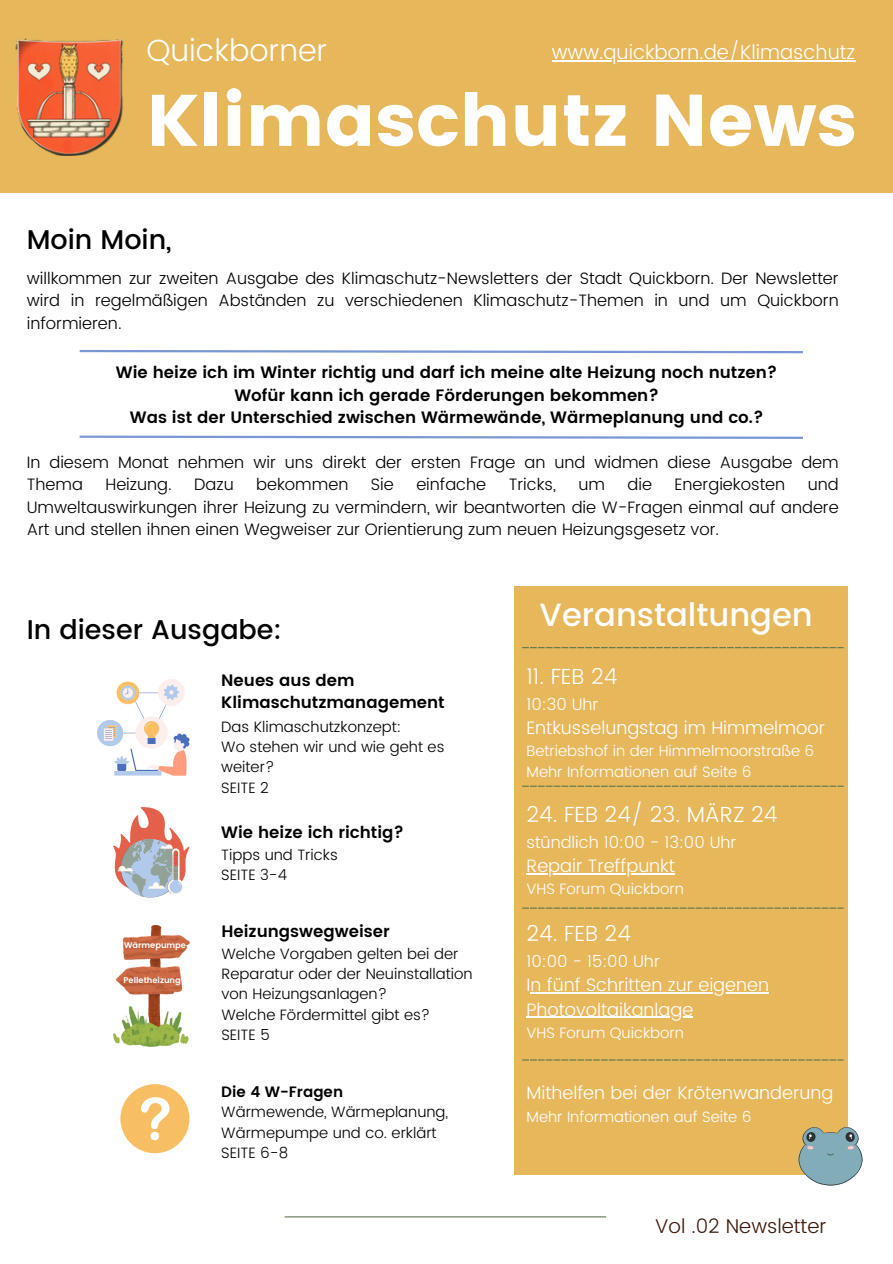
<style>
.page{position:relative;width:893px;height:1264px;background:#fff}
.page>*{position:absolute;margin:0;border:0;box-sizing:border-box;transform-origin:0 0}
.t1{font:72.75px "Poppins";color:#fff}
.t2{font:500 32.25px "Poppins";color:#fff}
.t3{font:300 30.75px "Poppins";color:#fff}
.t4{font:500 27px "Poppins";color:#000}
.t5{font:300 21.9px "Poppins";color:#fff}
.t6{font:300 19.95px "Poppins";color:#fff}
.t7{font:300 19.95px "Poppins";color:#3c1a0c}
.t8{font:300 18px "Poppins";color:#fff}
.t9{font:300 16.5px/22.5px "Poppins";color:#000;text-align:justify}
.t10{font:600 16.5px/22.5px "Poppins";color:#000;text-align:center}
.t11{font:300 16.5px "Poppins";color:#fff}
.t12{font:300 15px/20.2px "Poppins";color:#000}
.t13{font:300 15px "Poppins";color:#fff}
.t14{font:600 15px "Poppins";color:#000}
.t15{font:600 8.25px "Poppins";color:#fff}
</style>
<div class="page">
<div style="left:0;top:0;width:892px;height:193px;background:#e6b75b"></div>
<div style="left:514px;top:586px;width:333px;height:588px;background:#e6b75b"></div>
<hr style="left:284px;top:1216px;width:322px;height:1px;background:#5e764e">
<svg style="left:79px;top:350px;width:724px;height:4px"></svg>
<svg style="left:522px;top:1059px;width:321px;height:1px"></svg>
<svg style="left:522px;top:907px;width:321px;height:1px"></svg>
<svg style="left:522px;top:785px;width:321px;height:1px"></svg>
<svg style="left:522px;top:647px;width:321px;height:1px"></svg>
<svg style="left:79px;top:435px;width:724px;height:4px"></svg>
<img style="left:15px;top:38px;width:108px;height:117px">
<svg style="left:113px;top:807px;width:76px;height:90px"></svg>
<div style="left:120px;top:1084px;width:69px;height:69px;background:#f8be64;border-radius:50%"></div>
<svg style="left:141px;top:1097px;width:28px;height:43px"></svg>
<svg style="left:798px;top:1127px;width:64px;height:58px"></svg>
<img style="left:113px;top:925px;width:77px;height:121px">
<svg style="left:97px;top:679px;width:92px;height:96px"></svg>
<hr style="left:551px;top:60px;width:304px;height:1px;background:#fff">
<hr style="left:526px;top:873px;width:149px;height:1px;background:#fff">
<hr style="left:530px;top:992px;width:239px;height:1px;background:#fff">
<hr style="left:526px;top:1016px;width:167px;height:1px;background:#fff">
<h6 class="t3" style="left:146px;top:32px;width:182px">Quickborner</h6>
<p class="t1" style="left:146px;top:78px;width:711px">Klimaschutz News</p>
<p class="t6" style="left:551px;top:40px;width:305px">www.quickborn.de/Klimaschutz</p>
<p class="t4" style="left:27px;top:224px;width:146px">Moin Moin,</p>
<h3 class="t9" style="left:27px;top:267px;width:813px">willkommen zur zweiten Ausgabe des Klimaschutz-Newsletters der Stadt Quickborn. Der Newsletter wird in regelmäßigen Abständen zu verschiedenen Klimaschutz-Themen in und um Quickborn informieren.</h3>
<p class="t10" style="left:116px;top:361px;width:663px">Wie heize ich im Winter richtig und darf ich meine alte Heizung noch nutzen?<br>Wofür kann ich gerade Förderungen bekommen?<br>Was ist der Unterschied zwischen Wärmewände, Wärmeplanung und co.?</p>
<h5 class="t9" style="left:27px;top:451px;width:813px">In diesem Monat nehmen wir uns direkt der ersten Frage an und widmen diese Ausgabe dem<br>Thema</h5>
<h5 class="t9" style="left:105px;top:473px;width:68px">Heizung.</h5>
<h5 class="t9" style="left:194px;top:473px;width:41px">Dazu</h5>
<h5 class="t9" style="left:256px;top:473px;width:94px">bekommen</h5>
<h5 class="t9" style="left:371px;top:473px;width:25px">Sie</h5>
<h5 class="t9" style="left:416px;top:473px;width:71px">einfache</h5>
<h5 class="t9" style="left:508px;top:473px;width:49px">Tricks,</h5>
<h5 class="t9" style="left:578px;top:473px;width:28px">um</h5>
<h5 class="t9" style="left:627px;top:473px;width:26px">die</h5>
<h5 class="t9" style="left:674px;top:473px;width:112px">Energiekosten</h5>
<h5 class="t9" style="left:27px;top:473px;width:813px;text-indent:781px">und Umweltauswirkungen ihrer Heizung zu vermindern, wir beantworten die W-Fragen einmal auf andere Art und stellen ihnen einen Wegweiser zur Orientierung zum neuen Heizungsgesetz vor.</h5>
<p class="t4" style="left:27px;top:614px;width:257px">In dieser Ausgabe:</p>
<p class="t10" style="left:221px;top:669px;width:225px;text-align:left">Neues aus dem<br>Klimaschutzmanagement</p>
<p class="t15" style="left:124px;top:939px;width:64px">Wärmepumpe</p>
<p class="t15" style="left:123px;top:974px;width:59px">Pelletheizung</p>
<p class="t12" style="left:221px;top:716px;width:181px">Das Klimaschutzkonzept:</p>
<p class="t12" style="left:221px;top:736px;width:225px">Wo stehen wir und wie geht es weiter?</p>
<p class="t12" style="left:221px;top:777px;width:49px">SEITE 2</p>
<p class="t10" style="left:221px;top:821px;width:184px">Wie heize ich richtig?</p>
<p class="t12" style="left:221px;top:844px;width:118px">Tipps und Tricks</p>
<p class="t12" style="left:221px;top:864px;width:67px">SEITE 3-4</p>
<h5 class="t10" style="left:221px;top:920px;width:170px">Heizungswegweiser</h5>
<p class="t12" style="left:221px;top:943px;width:253px">Welche Vorgaben gelten bei der<br>Reparatur oder der Neuinstallation von Heizungsanlagen?</p>
<p class="t12" style="left:221px;top:1004px;width:210px">Welche Fördermittel gibt es?</p>
<p class="t12" style="left:221px;top:1024px;width:50px">SEITE 5</p>
<p class="t14" style="left:221px;top:1083px;width:123px">Die 4 W-Fragen</p>
<p class="t12" style="left:221px;top:1102px;width:228px">Wärmewende, Wärmeplanung,</p>
<p class="t12" style="left:221px;top:1122px;width:217px">Wärmepumpe und co. erklärt</p>
<p class="t12" style="left:221px;top:1142px;width:68px">SEITE 6-8</p>
<h1 class="t2" style="left:539px;top:595px;width:275px">Veranstaltungen</h1>
<p class="t5" style="left:526px;top:664px;width:93px">11. FEB 24</p>
<h6 class="t11" style="left:526px;top:694px;width:73px">10:30 Uhr</h6>
<p class="t8" style="left:526px;top:717px;width:300px">Entkusselungstag im Himmelmoor</p>
<h4 class="t13" style="left:526px;top:742px;width:289px">Betriebshof in der Himmelmoorstraße 6</h4>
<p class="t13" style="left:526px;top:762px;width:226px">Mehr Informationen auf Seite 6</p>
<p class="t5" style="left:526px;top:802px;width:252px">24. FEB 24/ 23. MÄRZ 24</p>
<p class="t11" style="left:526px;top:833px;width:211px">stündlich 10:00 - 13:00 Uhr</p>
<p class="t8" style="left:526px;top:855px;width:150px">Repair Treffpunkt</p>
<p class="t13" style="left:526px;top:880px;width:159px">VHS Forum Quickborn</p>
<p class="t5" style="left:526px;top:921px;width:106px">24. FEB 24</p>
<h2 class="t11" style="left:526px;top:951px;width:135px">10:00 - 15:00 Uhr</h2>
<p class="t8" style="left:526px;top:974px;width:244px">In fünf Schritten zur eigenen</p>
<p class="t8" style="left:526px;top:998px;width:168px">Photovoltaikanlage</p>
<p class="t13" style="left:526px;top:1024px;width:159px">VHS Forum Quickborn</p>
<p class="t8" style="left:526px;top:1082px;width:308px">Mithelfen bei der Krötenwanderung</p>
<p class="t13" style="left:526px;top:1107px;width:226px">Mehr Informationen auf Seite 6</p>
<p class="t7" style="left:655px;top:1214px;width:173px">Vol .02 Newsletter</p>
</div>
